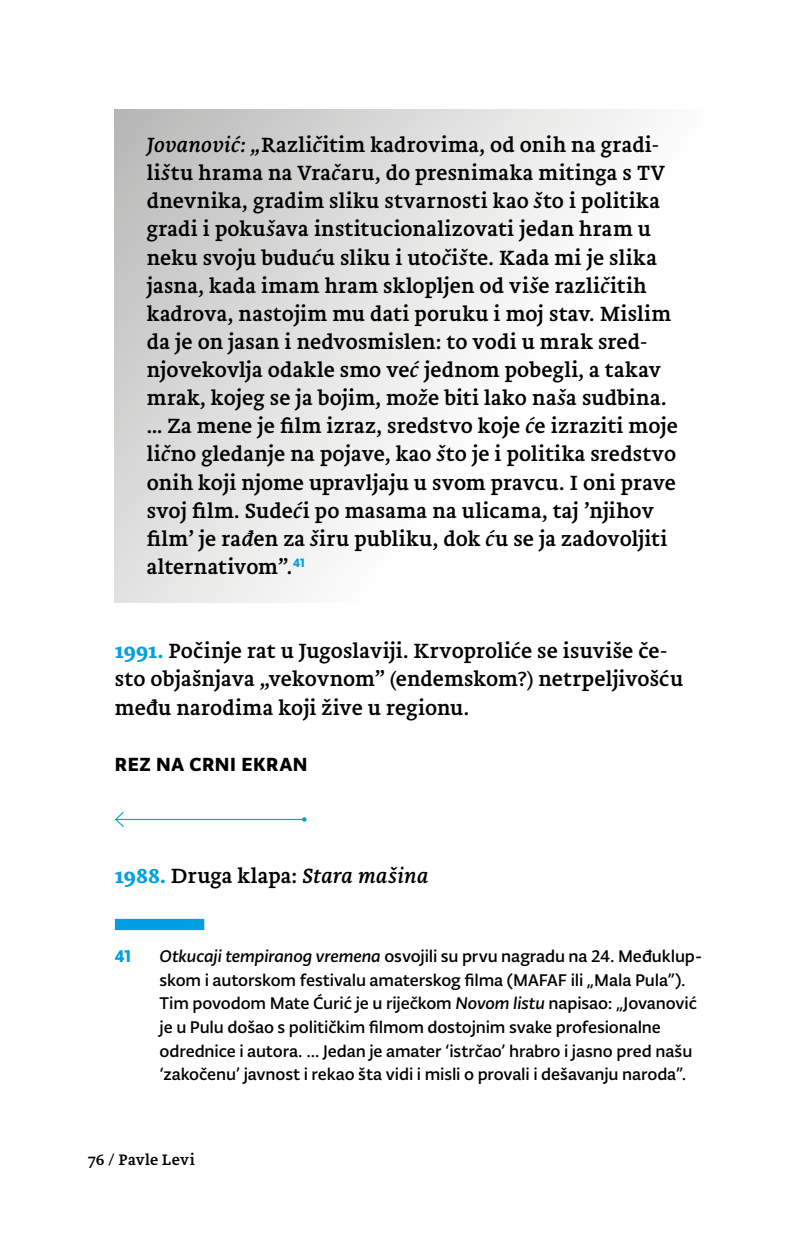
<style>
.page{position:relative;width:798px;height:1244px;background:#fff}
.page>*{position:absolute;margin:0;border:0;box-sizing:border-box;transform-origin:0 0}
.t1{font:21.38px/28.1px "Brioni Txt Pro";letter-spacing:.005em;color:#000}
.t2{font:20.25px "Typonine Sans LC Bld";letter-spacing:.03em;color:#000}
.t3{font:18px/23.6px "Typonine Sans LC Txt";letter-spacing:-.01em;color:#000}
.t4{font:18px "Typonine Sans LC Bld";color:#009fe3}
.t5{font:15.75px "Brioni Txt Pro";letter-spacing:.015em;color:#000}
.s1{font-style:italic}
.s2{font-family:"Brioni Txt Pro Bld";color:#009fe3}
.s3{font-family:"Typonine Sans LC Txt Ita"}
</style>
<div class="page">
<svg style="left:115px;top:109px;width:525px;height:493px"></svg>
<div style="left:115px;top:919px;width:89px;height:11px;background:#009fe3"></div>
<hr style="left:116px;top:819px;width:188px;height:1px;background:#009fe3">
<svg style="left:302px;top:817px;width:4px;height:5px"></svg>
<svg style="left:115px;top:812px;width:10px;height:15px"></svg>
<p class="t1" style="left:147px;top:131px;width:532px"><span class="s1">Jovanović: „</span>Razli<span class="s1">č</span>itim kadrovima, od onih na gradi&shy;li<span class="s1">š</span>tu hrama na Vra<span class="s1">č</span>aru, do presnimaka mitinga s TV dnevnika, gradim sliku stvarnosti kao <span class="s1">š</span>to i politika gradi i poku<span class="s1">š</span>ava institucionalizovati jedan hram u neku svoju budu<span class="s1">ć</span>u sliku i uto<span class="s1">č</span>i<span class="s1">š</span>te. Kada mi je slika jasna, kada imam hram sklopljen od vi<span class="s1">š</span>e razli<span class="s1">č</span>itih kadrova, nastojim mu dati poruku i moj stav. Mislim da je on jasan i nedvosmislen: to vodi u mrak sred&shy;njovekovlja odakle smo ve<span class="s1">ć</span> jednom pobegli, a takav mrak, kojeg se ja bojim, mo<span class="s1">ž</span>e biti lako na<span class="s1">š</span>a sudbina. … Za mene je film izraz, sredstvo koje <span class="s1">ć</span>e izraziti moje li<span class="s1">č</span>no gledanje na pojave, kao <span class="s1">š</span>to je i politika sredstvo onih koji njome upravljaju u svom pravcu. I oni prave svoj film. Sude<span class="s1">ć</span>i po masama na ulicama, taj ’njihov film’ je ra<span class="s1">đ</span>en za <span class="s1">š</span>iru publiku, dok <span class="s1">ć</span>u se ja zadovoljiti alternativom”.<sup>41</sup></p>
<p class="t1" style="left:115px;top:637px;width:569px"><span class="s2">1991.</span> Počinje rat u Jugoslaviji. Krvoproliće se isuviše če&shy;sto objašnjava „vekovnom” (endemskom?) netrpeljivošću među narodima koji žive u regionu.</p>
<p class="t2" style="left:115px;top:751px;width:194px">REZ NA CRNI EKRAN</p>
<p class="t1" style="left:115px;top:862px;width:315px"><span class="s2">1988.</span> Druga klapa: <span class="s1">Stara mašina</span></p>
<p class="t4" style="left:115px;top:945px;width:18px">41</p>
<p class="t3" style="left:159px;top:944px;width:544px"><span class="s3">Otkucaji tempiranog vremena</span> osvojili su prvu nagradu na 24. Međuklup&shy;skom i autorskom festivalu amaterskog filma (MAFAF ili „Mala Pula”).<br>Tim povodom Mate Ćurić je u riječkom <span class="s3">Novom listu</span> napisao: „Jovanović je u Pulu došao s političkim filmom dostojnim svake profesionalne odrednice i autora. … Jedan je amater ‘istrčao’ hrabro i jasno pred našu ‘zakočenu’ javnost i rekao šta vidi i misli o provali i dešavanju naroda”.</p>
<p class="t5" style="left:88px;top:1148px;width:109px">76 / Pavle Levi</p>
</div>
